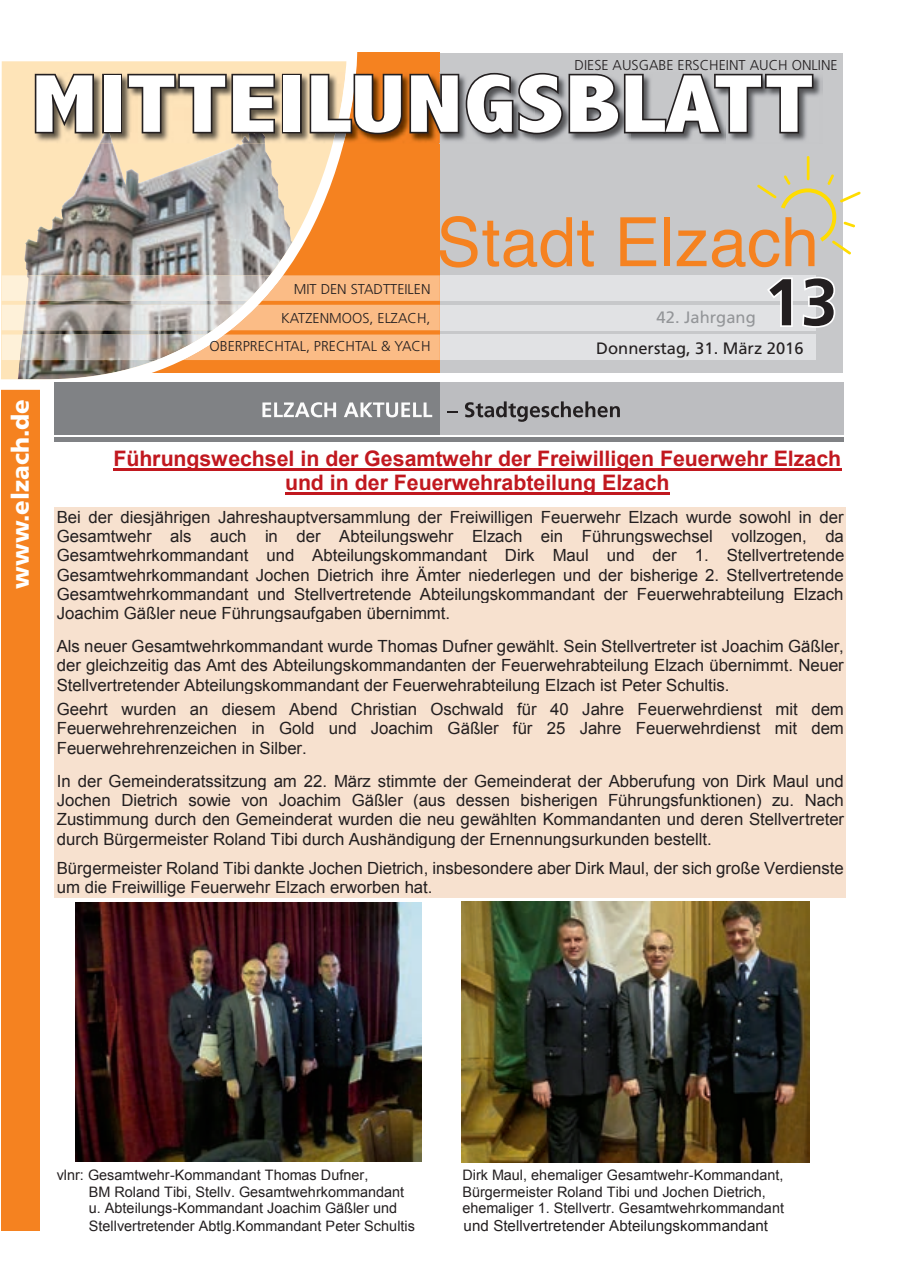
<style>
.page{position:relative;width:902px;height:1280px;background:#fff}
.page>*{position:absolute;margin:0;border:0;box-sizing:border-box;transform-origin:0 0}
.t1{font:800 condensed 82.8px "Abadi";letter-spacing:.01em;color:#fff;scale:1.26 1}
.t2{font:700 66px "Frutiger";color:#231f20}
.t3{font:900 24px "Frutiger";color:#fff}
.t4{font:700 21.3px/24.5px "Arial";letter-spacing:-.005em;color:#c1181f;text-align:center}
.t5{font:16.8px/19.2px "Arial";color:#231f20;text-align:justify}
.t6{font:16.5px "Frutiger";color:#231f20}
.t7{font:16.5px "Frutiger";color:#939598}
.t8{font:15.15px "Arial";color:#231f20}
.t9{font:14.4px "Arial";color:#231f20}
.t10{font:300 14.25px/28.5px "Frutiger";color:#231f20;text-align:right}
</style>
<div class="page">
<div style="left:2px;top:381px;width:38px;height:850px;background:#f58220"></div>
<div style="left:433px;top:53px;width:409px;height:331px;background:#c7c8ca"></div>
<div style="left:2px;top:53px;width:438px;height:379px;background:#f58220"></div>
<div style="left:40px;top:373px;width:832px;height:79px;background:#fff"></div>
<svg style="left:1px;top:53px;width:356px;height:337px"></svg>
<img style="left:356px;top:72px;width:466px;height:71px">
<img style="left:34px;top:72px;width:299px;height:71px">
<img style="left:100px;top:106px;width:165px;height:37px">
<img style="left:333px;top:72px;width:23px;height:71px">
<svg style="left:35px;top:74px;width:59px;height:59px;background:#645a4c"></svg>
<svg style="left:102px;top:74px;width:173px;height:59px;background:#807360"></svg>
<svg style="left:282px;top:74px;width:20px;height:59px"></svg>
<svg style="left:309px;top:74px;width:93px;height:60px;background:#7a5c3f"></svg>
<svg style="left:409px;top:74px;width:50px;height:59px;background:#583b24"></svg>
<svg style="left:465px;top:73px;width:348px;height:61px"></svg>
<div style="left:440px;top:275px;width:375px;height:26px;background:#e1e2e4"></div>
<img style="left:29px;top:275px;width:127px;height:26px">
<div style="left:440px;top:305px;width:375px;height:25px;background:#e1e2e4"></div>
<img style="left:29px;top:305px;width:127px;height:25px">
<div style="left:440px;top:334px;width:375px;height:26px;background:#e1e2e4"></div>
<svg style="left:2px;top:275px;width:27px;height:85px;background:#f9ebd3"></svg>
<img style="left:20px;top:334px;width:136px;height:26px">
<svg style="left:156px;top:275px;width:284px;height:85px;background:#eebd94"></svg>
<svg style="left:440px;top:216px;width:153px;height:52px"></svg>
<svg style="left:620px;top:217px;width:36px;height:49px"></svg>
<div style="left:664px;top:217px;width:6px;height:49px;background:#f58220"></div>
<hr style="left:806px;top:156px;width:3px;height:24px;background:#ffdc01">
<svg style="left:676px;top:174px;width:184px;height:93px"></svg>
<div style="left:55px;top:382px;width:385px;height:52px;background:#808285"></div>
<div style="left:440px;top:382px;width:403px;height:52px;background:#bcbdc0"></div>
<hr style="left:55px;top:437px;width:788px;height:4px;background:#808285">
<svg style="left:262px;top:402px;width:74px;height:15px"></svg>
<svg style="left:344px;top:402px;width:88px;height:15px"></svg>
<svg style="left:465px;top:401px;width:155px;height:21px"></svg>
<svg style="left:767px;top:278px;width:25px;height:49px"></svg>
<svg style="left:802px;top:277px;width:33px;height:51px"></svg>
<hr style="left:113px;top:468px;width:728px;height:2px;background:#c1181f">
<hr style="left:285px;top:493px;width:384px;height:2px;background:#c1181f">
<div style="left:55px;top:507px;width:791px;height:19px;background:#f7e1cf"></div>
<div style="left:55px;top:526px;width:791px;height:20px;background:#f7e1cf"></div>
<div style="left:55px;top:546px;width:791px;height:19px;background:#f7e1cf"></div>
<div style="left:55px;top:565px;width:791px;height:19px;background:#f7e1cf"></div>
<div style="left:55px;top:584px;width:791px;height:19px;background:#f7e1cf"></div>
<div style="left:55px;top:603px;width:791px;height:20px;background:#f7e1cf"></div>
<div style="left:55px;top:623px;width:791px;height:14px;background:#f7e1cf"></div>
<div style="left:55px;top:637px;width:791px;height:19px;background:#f7e1cf"></div>
<div style="left:55px;top:656px;width:791px;height:19px;background:#f7e1cf"></div>
<div style="left:55px;top:675px;width:791px;height:19px;background:#f7e1cf"></div>
<div style="left:55px;top:694px;width:791px;height:6px;background:#f7e1cf"></div>
<div style="left:55px;top:700px;width:791px;height:19px;background:#f7e1cf"></div>
<div style="left:55px;top:719px;width:791px;height:19px;background:#f7e1cf"></div>
<div style="left:55px;top:738px;width:791px;height:19px;background:#f7e1cf"></div>
<div style="left:55px;top:757px;width:791px;height:14px;background:#f7e1cf"></div>
<div style="left:55px;top:771px;width:791px;height:19px;background:#f7e1cf"></div>
<div style="left:55px;top:790px;width:791px;height:20px;background:#f7e1cf"></div>
<div style="left:55px;top:810px;width:791px;height:19px;background:#f7e1cf"></div>
<div style="left:55px;top:829px;width:791px;height:19px;background:#f7e1cf"></div>
<div style="left:55px;top:848px;width:791px;height:11px;background:#f7e1cf"></div>
<div style="left:55px;top:859px;width:791px;height:19px;background:#f7e1cf"></div>
<div style="left:55px;top:878px;width:791px;height:19px;background:#f7e1cf"></div>
<img style="left:461px;top:901px;width:348px;height:261px">
<img style="left:76px;top:902px;width:345px;height:260px">
<p class="t10" style="left:574px;top:51px;width:264px">DIESE AUSGABE ERSCHEINT AUCH ONLINE</p>
<h1 class="t1" style="left:31px;top:59px;width:622px">MITTEILUNGSBLATT</h1>
<h3 class="t3" style="left:6px;top:589px;width:191px;rotate:-90deg">www.elzach.de</h3>
<p class="t10" style="left:209px;top:275px;width:222px">MIT DEN STADTTEILEN<br>KATZENMOOS, ELZACH,<br>OBERPRECHTAL, PRECHTAL &amp; YACH</p>
<h2 class="t2" style="left:764px;top:264px;width:75px">13</h2>
<p class="t7" style="left:656px;top:307px;width:101px">42. Jahrgang</p>
<p class="t6" style="left:596px;top:338px;width:209px">Donnerstag, 31. März 2016</p>
<p class="t4" style="left:113px;top:447px;width:729px">Führungswechsel in der Gesamtwehr der Freiwilligen Feuerwehr Elzach und in der Feuerwehrabteilung Elzach</p>
<p class="t5" style="left:57px;top:507px;width:789px">Bei der diesjährigen Jahreshauptversammlung der Freiwilligen Feuerwehr Elzach wurde sowohl in der Gesamtwehr als auch in der Abteilungswehr Elzach ein Führungswechsel vollzogen, da Gesamtwehrkommandant und Abteilungskommandant Dirk Maul und der 1. Stellvertretende Gesamtwehrkommandant Jochen Dietrich ihre Ämter niederlegen und der bisherige 2. Stellvertretende Gesamtwehrkommandant und Stellvertretende Abteilungskommandant der Feuerwehrabteilung Elzach Joachim Gäßler neue Führungsaufgaben übernimmt.</p>
<p class="t5" style="left:57px;top:637px;width:788px">Als neuer Gesamtwehrkommandant wurde Thomas Dufner gewählt. Sein Stellvertreter ist Joachim Gäßler, der gleichzeitig das Amt des Abteilungskommandanten der Feuerwehrabteilung Elzach übernimmt. Neuer Stellvertretender Abteilungskommandant der Feuerwehrabteilung Elzach ist Peter Schultis.</p>
<p class="t5" style="left:57px;top:700px;width:788px">Geehrt wurden an diesem Abend Christian Oschwald für 40 Jahre Feuerwehrdienst mit dem Feuerwehrehrenzeichen in Gold und Joachim Gäßler für 25 Jahre Feuerwehrdienst mit dem Feuerwehrehrenzeichen in Silber.</p>
<p class="t5" style="left:57px;top:772px;width:788px">In der Gemeinderatssitzung am 22. März stimmte der Gemeinderat der Abberufung von Dirk Maul und Jochen Dietrich sowie von Joachim Gäßler (aus dessen bisherigen Führungsfunktionen) zu. Nach Zustimmung durch den Gemeinderat wurden die neu gewählten Kommandanten und deren Stellvertreter durch Bürgermeister Roland Tibi durch Aushändigung der Ernennungsurkunden bestellt.</p>
<p class="t5" style="left:57px;top:859px;width:788px">Bürgermeister Roland Tibi dankte Jochen Dietrich, insbesondere aber Dirk Maul, der sich große Verdienste um die Freiwillige Feuerwehr Elzach erworben hat.</p>
<p class="t9" style="left:57px;top:1166px;width:313px">vlnr: Gesamtwehr-Kommandant Thomas Dufner,</p>
<p class="t9" style="left:462px;top:1166px;width:322px">Dirk Maul, ehemaliger Gesamtwehr-Kommandant,</p>
<p class="t9" style="left:89px;top:1182px;width:317px">BM Roland Tibi, Stellv. Gesamtwehrkommandant</p>
<p class="t9" style="left:462px;top:1182px;width:305px">Bürgermeister Roland Tibi und Jochen Dietrich,</p>
<p class="t9" style="left:89px;top:1199px;width:310px">u. Abteilungs-Kommandant Joachim Gäßler und</p>
<p class="t9" style="left:462px;top:1199px;width:323px">ehemaliger 1. Stellvertr. Gesamtwehrkommandant</p>
<p class="t9" style="left:89px;top:1216px;width:328px">Stellvertretender Abtlg.Kommandant Peter Schultis</p>
<p class="t8" style="left:463px;top:1215px;width:306px">und Stellvertretender Abteilungskommandant</p>
</div>
